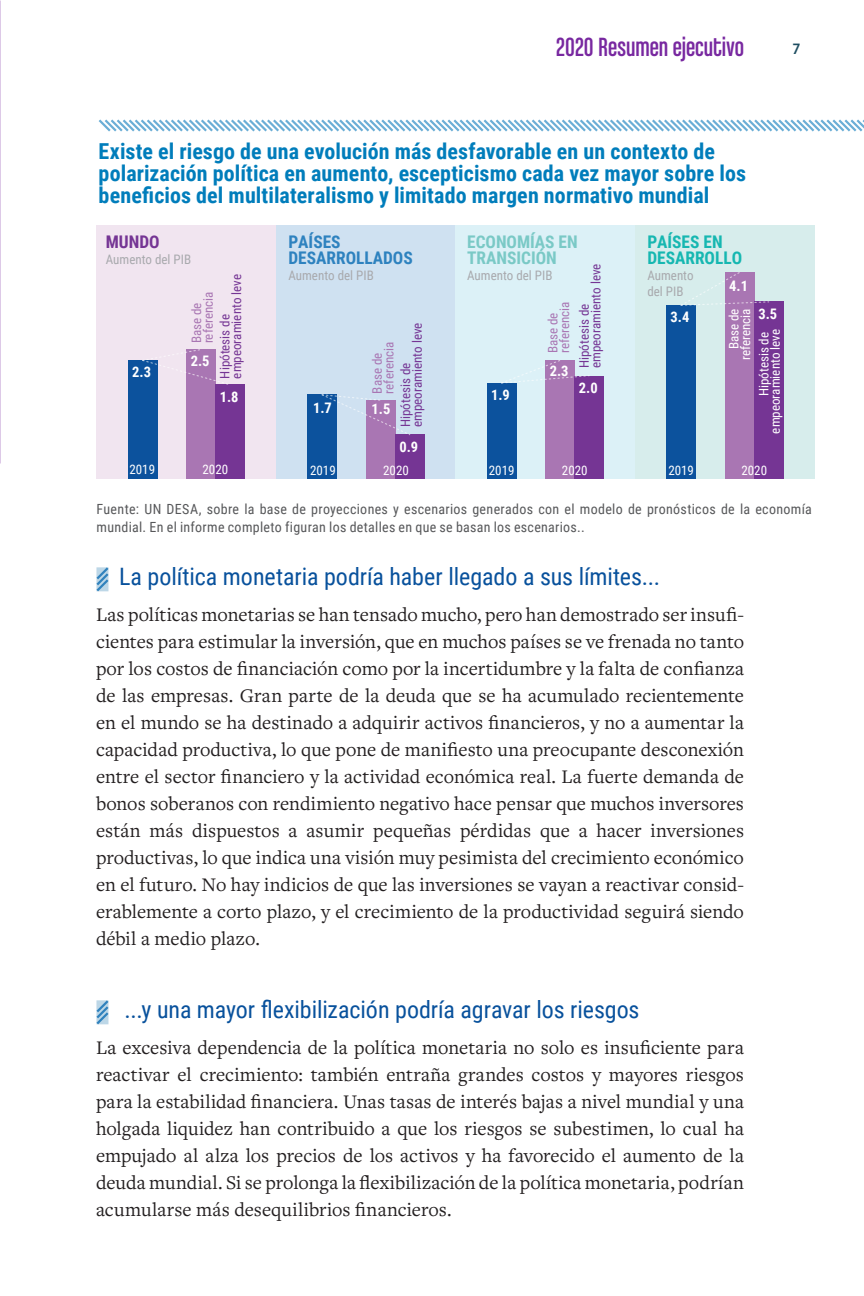
<style>
.page{position:relative;width:864px;height:1296px;background:#fff}
.page>*{position:absolute;margin:0;border:0;box-sizing:border-box;transform-origin:0 0}
.t1{font:28px "Chalet Comprime Cologne Eighty";color:#7828a0}
.HL2{font:24px "Roboto Condensed";letter-spacing:-.005em;color:#08519c}
.Figure_head_2_right{font:700 22px/22px "Roboto Condensed";letter-spacing:.005em;color:#007dbb}
.BodyText1st{font:20px/27px "Freight Text Pro";letter-spacing:.005em;color:#231f20;text-align:justify}
.t2{font:700 17.4px/16px "Roboto Condensed";color:#7ac9c6}
.t3{font:700 17.4px/16px "Roboto Condensed";color:#2e82bf}
.t4{font:700 17.4px/16px "Roboto Condensed";color:#16b7b1}
.t5{font:700 17.4px "Roboto Condensed";color:#753594}
.t6{font:600 semi-condensed 16px "Myriad Pro";color:#1e4e61}
.t7{font:700 14.6px "Roboto Condensed";color:#fff}
.Source{font:14px/18px "Roboto Condensed";letter-spacing:.02em;color:#57585a}
.t8{font:13px/11.6px "Roboto Condensed";color:#753594}
.t9{font:13px/11.6px "Roboto Condensed";color:#fff;text-align:right}
.t10{font:13px/16px "Roboto Condensed";color:#a8a9ad}
.t11{font:13px/11.6px "Roboto Condensed";color:#a976b3}
</style>
<div class="page">
<svg style="left:96px;top:567px;width:13px;height:25px"></svg>
<svg style="left:96px;top:1000px;width:13px;height:25px"></svg>
<div style="left:97px;top:225px;width:179px;height:254px;background:#f1e5f0"></div>
<div style="left:276px;top:225px;width:180px;height:254px;background:#cfe1f1"></div>
<div style="left:456px;top:225px;width:179px;height:254px;background:#dcf1f7"></div>
<div style="left:635px;top:225px;width:180px;height:254px;background:#d7edec"></div>
<div style="left:666px;top:305px;width:30px;height:174px;background:#0c529d"></div>
<div style="left:487px;top:383px;width:29px;height:96px;background:#0c529d"></div>
<div style="left:307px;top:395px;width:30px;height:84px;background:#0c529d"></div>
<div style="left:128px;top:360px;width:29px;height:119px;background:#0c529d"></div>
<div style="left:725px;top:272px;width:29px;height:207px;background:#a976b3"></div>
<div style="left:545px;top:360px;width:30px;height:119px;background:#a976b3"></div>
<div style="left:366px;top:400px;width:29px;height:79px;background:#a976b3"></div>
<div style="left:186px;top:349px;width:30px;height:130px;background:#a976b3"></div>
<div style="left:754px;top:302px;width:29px;height:177px;background:#753594"></div>
<div style="left:575px;top:376px;width:29px;height:103px;background:#753594"></div>
<div style="left:395px;top:435px;width:29px;height:44px;background:#753594"></div>
<div style="left:216px;top:385px;width:29px;height:94px;background:#753594"></div>
<svg style="left:142px;top:349px;width:89px;height:36px"></svg>
<svg style="left:322px;top:394px;width:88px;height:41px"></svg>
<svg style="left:501px;top:360px;width:89px;height:24px"></svg>
<svg style="left:681px;top:272px;width:88px;height:34px"></svg>
<svg style="left:98px;top:119px;width:766px;height:13px"></svg>
<h1 class="t1" style="left:556px;top:31px;width:189px">2020 Resumen ejecutivo</h1>
<p class="t6" style="left:792px;top:39px;width:9px">7</p>
<h6 class="Figure_head_2_right" style="left:99px;top:139px;width:649px">Existe el riesgo de una evolución más desfavorable en un contexto de polarización política en aumento, escepticismo cada vez mayor sobre los beneficios del multilateralismo y limitado margen normativo mundial</h6>
<p class="t3" style="left:288px;top:233px;width:126px">PAÍSES<br>DESARROLLADOS</p>
<p class="t10" style="left:288px;top:266px;width:87px">Aumento del PIB</p>
<p class="t2" style="left:467px;top:233px;width:112px">ECONOMÍAS EN<br>TRANSICIÓN</p>
<p class="t10" style="left:467px;top:266px;width:87px">Aumento del PIB</p>
<p class="t4" style="left:647px;top:233px;width:96px">PAÍSES EN<br>DESARROLLO</p>
<p class="t10" style="left:647px;top:266px;width:48px">Aumento del PIB</p>
<p class="t5" style="left:106px;top:229px;width:55px">MUNDO</p>
<p class="t10" style="left:106px;top:250px;width:87px">Aumento del PIB</p>
<p class="t8" style="left:578px;top:368px;width:106px;rotate:-90deg">Hipótesis de empeoramiento leve</p>
<p class="t8" style="left:219px;top:379px;width:106px;rotate:-90deg">Hipótesis de empeoramiento leve</p>
<p class="t7" style="left:729px;top:275px;width:20px">4.1</p>
<p class="t11" style="left:190px;top:343px;width:53px;rotate:-90deg">Base de referencia</p>
<p class="t11" style="left:547px;top:353px;width:53px;rotate:-90deg">Base de referencia</p>
<p class="t7" style="left:758px;top:303px;width:20px">3.5</p>
<p class="t9" style="left:728px;top:360px;width:53px;rotate:-90deg">Base de referencia</p>
<p class="t7" style="left:671px;top:307px;width:20px">3.4</p>
<p class="t8" style="left:399px;top:427px;width:106px;rotate:-90deg">Hipótesis de empeoramiento leve</p>
<p class="t9" style="left:383px;top:464px;width:27px">2020</p>
<p class="t9" style="left:489px;top:465px;width:27px">2019</p>
<p class="t9" style="left:757px;top:434px;width:106px;rotate:-90deg">Hipótesis de empeoramiento leve</p>
<p class="t9" style="left:741px;top:465px;width:27px">2020</p>
<p class="t11" style="left:371px;top:394px;width:53px;rotate:-90deg">Base de referencia</p>
<p class="t7" style="left:191px;top:351px;width:20px">2.5</p>
<p class="t7" style="left:550px;top:361px;width:20px">2.3</p>
<p class="t7" style="left:132px;top:362px;width:20px">2.3</p>
<p class="t7" style="left:579px;top:378px;width:20px">2.0</p>
<p class="t7" style="left:491px;top:385px;width:20px">1.9</p>
<p class="t7" style="left:220px;top:386px;width:20px">1.8</p>
<p class="t7" style="left:313px;top:398px;width:20px">1.7</p>
<p class="t7" style="left:372px;top:399px;width:20px">1.5</p>
<p class="t7" style="left:399px;top:436px;width:20px">0.9</p>
<p class="t9" style="left:129px;top:463px;width:27px">2019</p>
<p class="t9" style="left:203px;top:463px;width:27px">2020</p>
<p class="t9" style="left:310px;top:464px;width:27px">2019</p>
<p class="t9" style="left:562px;top:465px;width:27px">2020</p>
<p class="t9" style="left:668px;top:465px;width:27px">2019</p>
<p class="Source" style="left:97px;top:500px;width:717px">Fuente: UN DESA, sobre la base de proyecciones y escenarios generados con el modelo de pronósticos de la economía mundial. En el informe completo figuran los detalles en que se basan los escenarios..</p>
<p class="HL2" style="left:119px;top:560px;width:543px">La política monetaria podría haber llegado a sus límites...</p>
<p class="BodyText1st" style="left:96px;top:601px;width:650px">Las políticas monetarias se han tensado mucho, pero han demostrado ser insufi&shy;cientes para estimular la inversión, que en muchos países se ve frenada no tanto por los costos de financiación como por la incertidumbre y la falta de confianza de las empresas. Gran parte de la deuda que se ha acumulado recientemente en el mundo se ha destinado a adquirir activos financieros, y no a aumentar la capacidad productiva, lo que pone de manifiesto una preocupante desconexión entre el sector financiero y la actividad económica real. La fuerte demanda de bonos soberanos con rendimiento negativo hace pensar que muchos inversores están más dispuestos a asumir pequeñas pérdidas que a hacer inversiones productivas, lo que indica una visión muy pesimista del crecimiento económico en el futuro. No hay indicios de que las inversiones se vayan a reactivar consid&shy;erablemente a corto plazo, y el crecimiento de la productividad seguirá siendo débil a medio plazo.</p>
<p class="HL2" style="left:125px;top:993px;width:517px">...y una mayor flexibilización podría agravar los riesgos</p>
<p class="BodyText1st" style="left:96px;top:1034px;width:650px">La excesiva dependencia de la política monetaria no solo es insuficiente para reactivar el crecimiento: también entraña grandes costos y mayores riesgos para la estabilidad financiera. Unas tasas de interés bajas a nivel mundial y una holgada liquidez han contribuido a que los riesgos se subestimen, lo cual ha empujado al alza los precios de los activos y ha favorecido el aumento de la deuda mundial. Si se prolonga la flexibilización de la política monetaria, podrían acumularse más desequilibrios financieros.</p>
</div>
